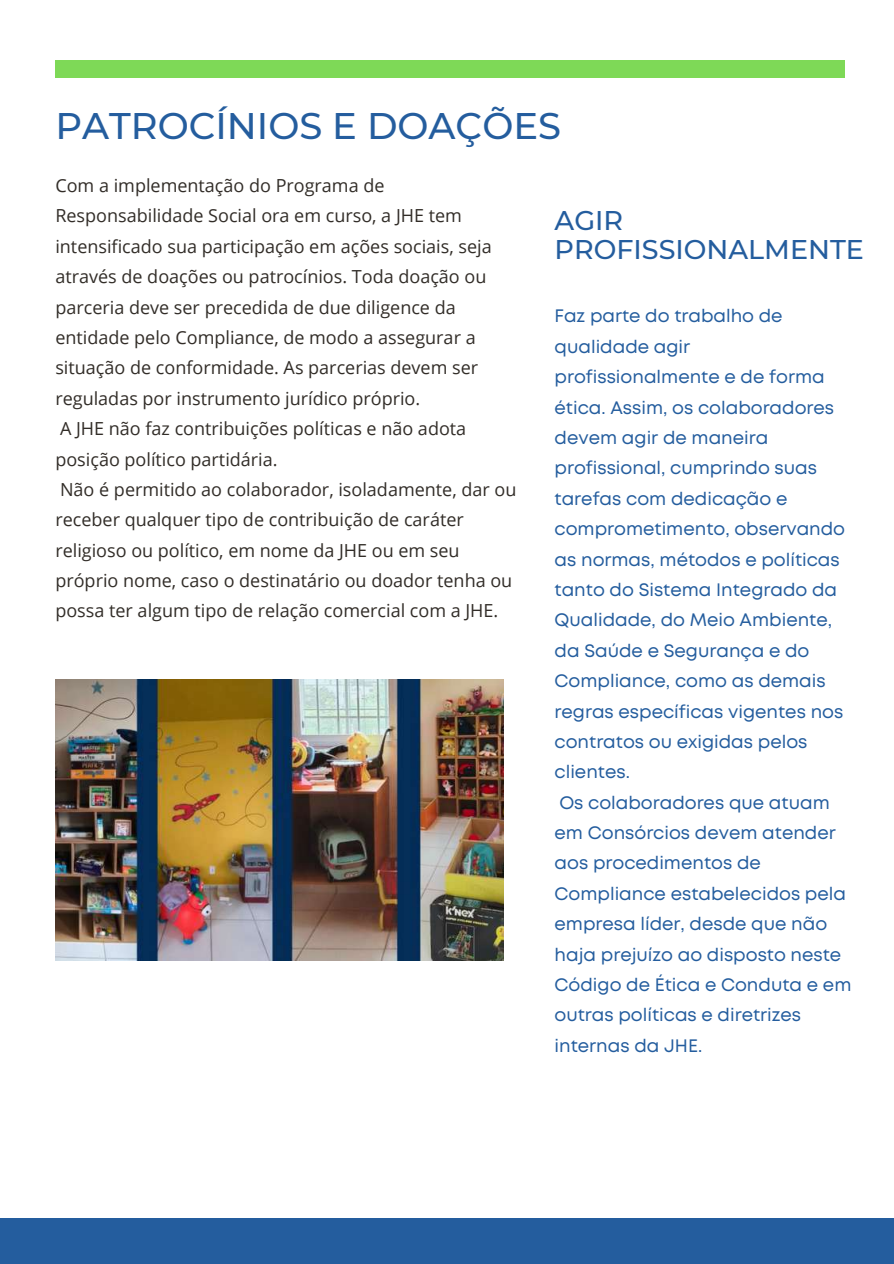
<style>
.page{position:relative;width:894px;height:1264px;background:#fff}
.page>*{position:absolute;margin:0;border:0;box-sizing:border-box;transform-origin:0 0}
.t1{font:500 36.9px "Montserrat";color:#245d9e}
.t2{font:500 27px/28.7px "Montserrat";color:#245d9e}
.t3{font:18px/30.3px "Open Sans";color:#322d28}
.t4{font:18px/30.3px "Mont";color:#245d9e}
</style>
<div class="page">
<div style="left:55px;top:60px;width:789px;height:17px;background:#7ed957"></div>
<div style="left:0;top:1218px;width:893px;height:45px;background:#245d9e"></div>
<img style="left:55px;top:679px;width:448px;height:281px">
<h1 class="t1" style="left:55px;top:103px;width:507px">PATROCÍNIOS E DOAÇÕES</h1>
<p class="t3" style="left:55px;top:170px;width:462px">Com a implementação do Programa de Responsabilidade Social ora em curso, a JHE tem intensificado sua participação em ações sociais, seja através de doações ou patrocínios. Toda doação ou parceria deve ser precedida de due diligence da entidade pelo Compliance, de modo a assegurar a situação de conformidade. As parcerias devem ser reguladas por instrumento jurídico próprio.<br>A JHE não faz contribuições políticas e não adota posição político partidária.<br>Não é permitido ao colaborador, isoladamente, dar ou receber qualquer tipo de contribuição de caráter religioso ou político, em nome da JHE ou em seu próprio nome, caso o destinatário ou doador tenha ou possa ter algum tipo de relação comercial com a JHE.</p>
<h2 class="t2" style="left:554px;top:206px;width:311px">AGIR<br>PROFISSIONALMENTE</h2>
<p class="t4" style="left:554px;top:302px;width:298px">Faz parte do trabalho de qualidade agir profissionalmente e de forma ética. Assim, os colaboradores devem agir de maneira profissional, cumprindo suas tarefas com dedicação e comprometimento, observando as normas, métodos e políticas tanto do Sistema Integrado da<br>Qualidade, do Meio Ambiente, da Saúde e Segurança e do<br>Compliance, como as demais regras específicas vigentes nos contratos ou exigidas pelos clientes.<br>Os colaboradores que atuam em Consórcios devem atender aos procedimentos de<br>Compliance estabelecidos pela empresa líder, desde que não haja prejuízo ao disposto neste<br>Código de Ética e Conduta e em outras políticas e diretrizes internas da JHE.</p>
</div>
